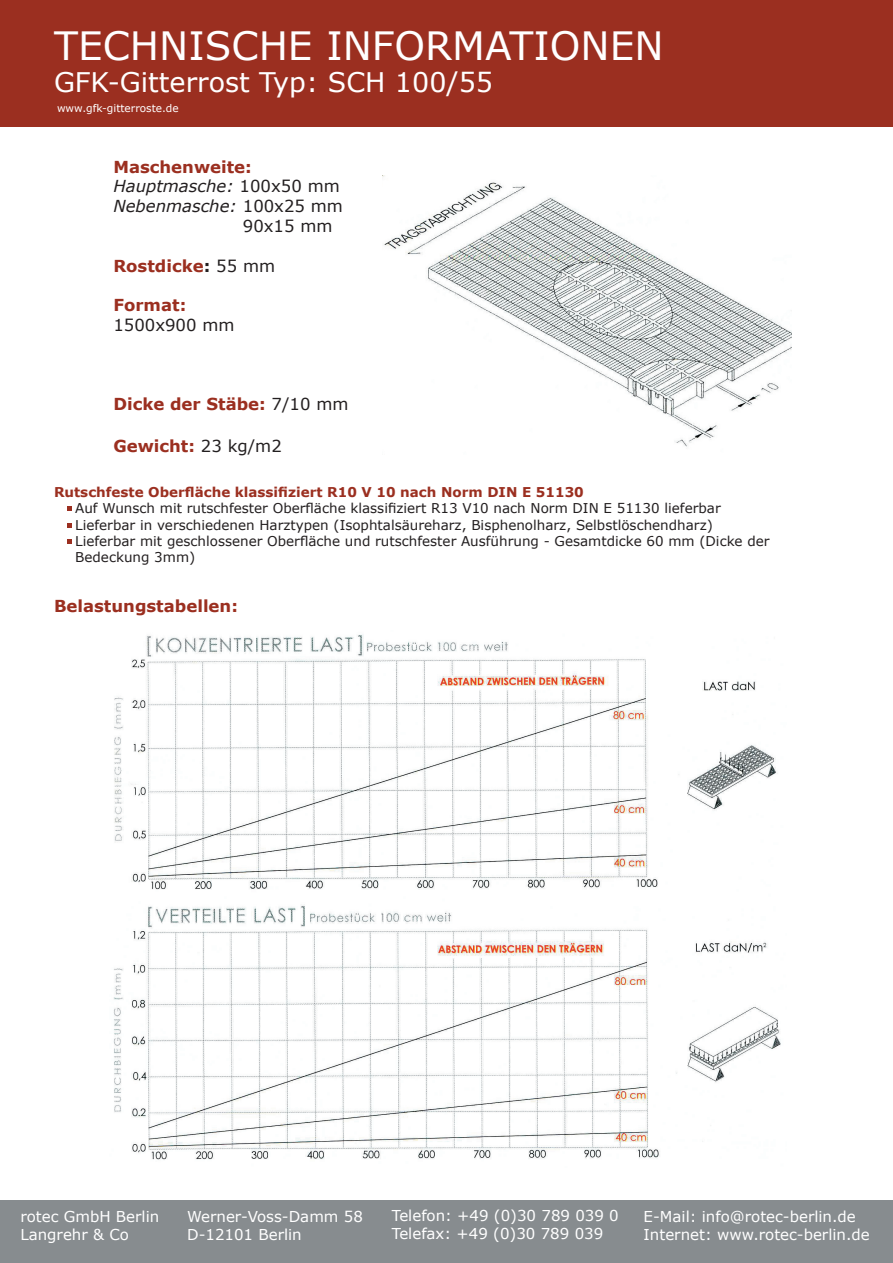
<style>
.page{position:relative;width:893px;height:1263px;background:#fff}
.page>*{position:absolute;margin:0;border:0;box-sizing:border-box;transform-origin:0 0}
.t1{font:39px "Verdana";color:#fff}
.t2{font:27px "Verdana";color:#fff}
.t3{font:700 16.5px "Verdana";color:#9b2f20}
.t4{font:italic 16.5px "Verdana";color:#231f20}
.t5{font:16.5px/19.8px "Verdana";color:#231f20}
.t6{font:15px/18px "Verdana";color:#fff}
.t7{font:13.5px/16.2px "Verdana";color:#231f20}
.t8{font:10.5px "Verdana";color:#fff}
.s1{font-style:normal}
.s2{color:#231f20}
.s3{font-weight:400;color:#231f20}
.s4{font-weight:700;color:#9b2f20}
</style>
<div class="page">
<img style="left:113px;top:635px;width:668px;height:525px">
<div style="left:0;top:0;width:893px;height:127px;background:#9b2f20"></div>
<div style="left:0;top:1200px;width:893px;height:63px;background:#878c8f"></div>
<img style="left:383px;top:176px;width:408px;height:271px">
<svg style="left:67px;top:507px;width:4px;height:4px"></svg>
<svg style="left:67px;top:523px;width:4px;height:4px"></svg>
<svg style="left:68px;top:539px;width:4px;height:4px"></svg>
<p class="t1" style="left:54px;top:21px;width:611px">TECHNISCHE INFORMATIONEN</p>
<p class="t2" style="left:54px;top:65px;width:441px">GFK-Gitterrost Typ: SCH 100/55</p>
<p class="t8" style="left:57px;top:102px;width:123px">www.gfk-gitterroste.de</p>
<p class="t3" style="left:113px;top:156px;width:140px">Maschenweite:</p>
<p class="t4" style="left:113px;top:176px;width:228px">Hauptmasche: <span class="s1">100x50 mm</span></p>
<p class="t4" style="left:113px;top:196px;width:231px">Nebenmasche: <span class="s1">100x25 mm</span></p>
<p class="t5" style="left:243px;top:216px;width:91px">90x15 mm</p>
<p class="t3" style="left:113px;top:255px;width:163px">Rostdicke<span class="s2">:</span> <span class="s3">55 mm</span></p>
<p class="t5" style="left:113px;top:295px;width:123px"><span class="s4">Format:<br></span>1500x900 mm</p>
<p class="t3" style="left:113px;top:394px;width:237px">Dicke der Stäbe: <span class="s3">7/10 mm</span></p>
<p class="t3" style="left:113px;top:435px;width:170px">Gewicht: <span class="s3">23 kg/m2</span></p>
<p class="t7" style="left:75px;top:484px;width:696px;text-indent:-21px"><span class="s4">Rutschfeste Oberfläche klassifiziert R10 V 10 nach Norm DIN E 51130<br></span>Auf Wunsch mit rutschfester Oberfläche klassifiziert R13 V10 nach Norm DIN E 51130 lieferbar Lieferbar in verschiedenen Harztypen (Isophtalsäureharz, Bisphenolharz, Selbstlöschendharz)<br>Lieferbar mit geschlossener Oberfläche und rutschfester Ausführung - Gesamtdicke 60 mm (Dicke der Bedeckung 3mm)</p>
<p class="t3" style="left:54px;top:596px;width:185px">Belastungstabellen:</p>
<p class="t6" style="left:20px;top:1207px;width:140px">rotec GmbH Berlin<br>Langrehr &amp; Co</p>
<p class="t6" style="left:187px;top:1207px;width:177px">Werner-Voss-Damm 58<br>D-12101 Berlin</p>
<p class="t6" style="left:392px;top:1207px;width:229px">Telefon: +49 (0)30 789 039 0<br>Telefax: +49 (0)30 789 039</p>
<p class="t6" style="left:644px;top:1207px;width:228px">E-Mail: info@rotec-berlin.de<br>Internet: www.rotec-berlin.de</p>
</div>
